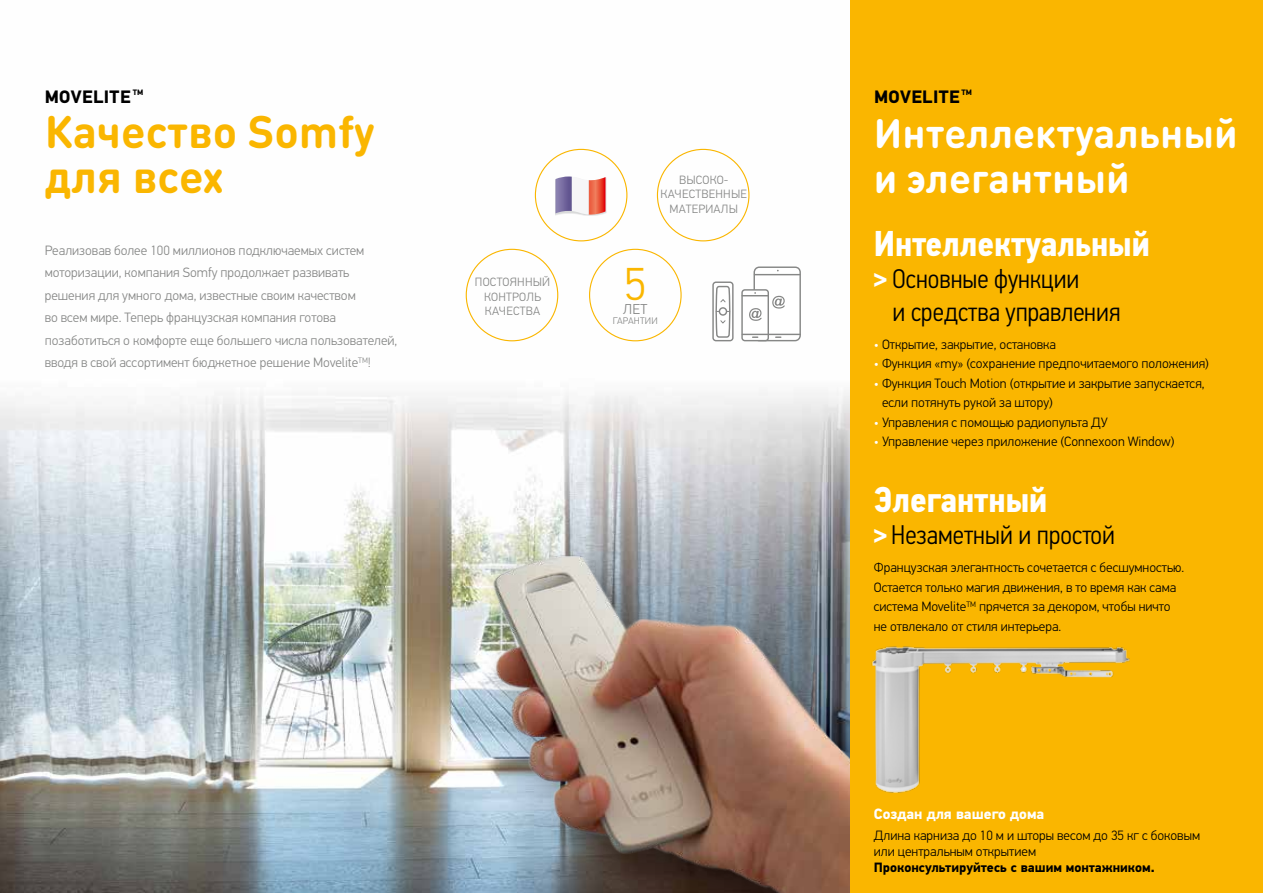
<style>
.page{position:relative;width:1263px;height:893px;background:#fff}
.page>*{position:absolute;margin:0;border:0;box-sizing:border-box;transform-origin:0 0}
.t1{font:300 46.05px "PF Din Text Pro";color:#fab600}
.t2{font:700 45px/45px "DIN Round Pro";color:#fab600}
.t3{font:700 40.5px/45px "DIN Round Pro";color:#fff}
.t4{font:700 36px "PF Din Text Cond Pro";color:#fff}
.t5{font:300 27px/32.4px "PF Din Text Cond Pro";color:#000}
.t6{font:700 18px "PF Din Text Pro";letter-spacing:.02em;color:#000}
.t7{font:700 15px "PF Din Text Pro";color:#fff}
.t8{font:300 14.25px "PF Din Text Pro";color:#868786}
.t9{font:300 13.5px/19.5px "PF Din Text Pro";color:#000}
.t10{font:300 13.5px/22.5px "PF Din Text Pro";color:#868786}
.t11{font:700 13.5px "PF Din Text Pro";color:#000}
.t12{font:300 12px/14.4px "PF Din Text Pro";letter-spacing:.02em;color:#868786;text-align:center}
.t13{font:300 9.6px "PF Din Text Pro";letter-spacing:.02em;color:#868786}
.t14{font:700 7.8px "PF Din Text Pro";color:#000}
.s1{font-weight:700;color:#fff}
.s2{color:#fff}
</style>
<div class="page">
<img style="left:0;top:148px;width:850px;height:745px">
<img style="left:425px;top:473px;width:425px;height:420px">
<svg style="left:555px;top:176px;width:52px;height:39px"></svg>
<div style="left:754px;top:267px;width:46px;height:74px;background:#fff;border-radius:5px"></div>
<div style="left:753px;top:266px;width:48px;height:75px;border:1px solid #868786;border-radius:5px"></div>
<hr style="left:754px;top:274px;width:46px;height:1px;background:#868786">
<hr style="left:752px;top:334px;width:48px;height:1px;background:#868786">
<div style="left:742px;top:290px;width:26px;height:51px;background:#fff;border-radius:3px"></div>
<div style="left:741px;top:289px;width:28px;height:52px;border:1px solid #868786;border-radius:3px"></div>
<svg style="left:742px;top:334px;width:26px;height:4px"></svg>
<svg style="left:742px;top:292px;width:43px;height:29px"></svg>
<div style="left:713px;top:282px;width:20px;height:59px;background:#fff;border-radius:3px"></div>
<div style="left:712px;top:281px;width:21px;height:60px;border:1px solid #868786;border-radius:3px"></div>
<svg style="left:715px;top:285px;width:16px;height:53px"></svg>
<div style="left:850px;top:0;width:413px;height:893px;background:#fab600"></div>
<img style="left:871px;top:646px;width:259px;height:147px">
<p class="t14" style="left:133px;top:87px;width:12px">TM</p>
<h3 class="t6" style="left:874px;top:86px;width:87px">MOVELITE</h3>
<h3 class="t3" style="left:874px;top:109px;width:365px">Интеллектуальный и элегантный</h3>
<h3 class="t4" style="left:874px;top:222px;width:277px">Интеллектуальный</h3>
<h3 class="t5" style="left:892px;top:263px;width:229px;text-indent:-19px"><span class="s1">&gt;</span> Основные функции<br>и средства управления</h3>
<p class="t9" style="left:874px;top:334px;width:184px"><span class="s2">•</span> Открытие, закрытие, остановка</p>
<p class="t9" style="left:874px;top:354px;width:337px"><span class="s2">•</span> Функция «my» (сохранение предпочитаемого положения)</p>
<p class="t9" style="left:882px;top:373px;width:324px;text-indent:-8px"><span class="s2">•</span> Функция Touch Motion (открытие и закрытие запускается, если потянуть рукой за штору)</p>
<p class="t9" style="left:874px;top:412px;width:236px"><span class="s2">•</span> Управления с помощью радиопульта ДУ</p>
<p class="t9" style="left:874px;top:432px;width:302px"><span class="s2">•</span> Управление через приложение (Connexoon Window)</p>
<h3 class="t4" style="left:874px;top:478px;width:175px">Элегантный</h3>
<h3 class="t5" style="left:874px;top:519px;width:243px"><span class="s1">&gt;</span> Незаметный и простой</h3>
<p class="t9" style="left:874px;top:558px;width:312px">Французская элегантность сочетается с бесшумностью.<br>Остается только магия движения, в то время как сама система Movelite<sup>TM</sup> прячется за декором, чтобы ничто не отвлекало от стиля интерьера.</p>
<p class="t14" style="left:961px;top:87px;width:12px">TM</p>
<h3 class="t6" style="left:45px;top:86px;width:87px">MOVELITE</h3>
<h2 class="t2" style="left:45px;top:107px;width:332px">Качество Somfy для всех</h2>
<p class="t12" style="left:661px;top:173px;width:88px">ВЫСОКО-<br>КАЧЕСТВЕННЫЕ<br>МАТЕРИАЛЫ</p>
<p class="t10" style="left:45px;top:239px;width:354px">Реализовав более 100 миллионов подключаемых систем моторизации, компания Somfy продолжает развивать решения для умного дома, известные своим качеством<br>во всем мире. Теперь французская компания готова позаботиться о комфорте еще большего числа пользователей, вводя в свой ассортимент бюджетное решение Movelite<sup>TM</sup>!</p>
<h1 class="t1" style="left:624px;top:258px;width:24px">5</h1>
<p class="t8" style="left:623px;top:301px;width:26px">ЛЕТ</p>
<p class="t13" style="left:613px;top:315px;width:46px">ГАРАНТИИ</p>
<p class="t12" style="left:475px;top:275px;width:77px">ПОСТОЯННЫЙ<br>КОНТРОЛЬ<br>КАЧЕСТВА</p>
<p class="t7" style="left:874px;top:805px;width:172px">Создан для вашего дома</p>
<p class="t9" style="left:874px;top:827px;width:328px;line-height:16.2px">Длина карниза до 10 м и шторы весом до 35 кг с боковым или центральным открытием</p>
<p class="t11" style="left:874px;top:859px;width:282px">Проконсультируйтесь с вашим монтажником.</p>
</div>
